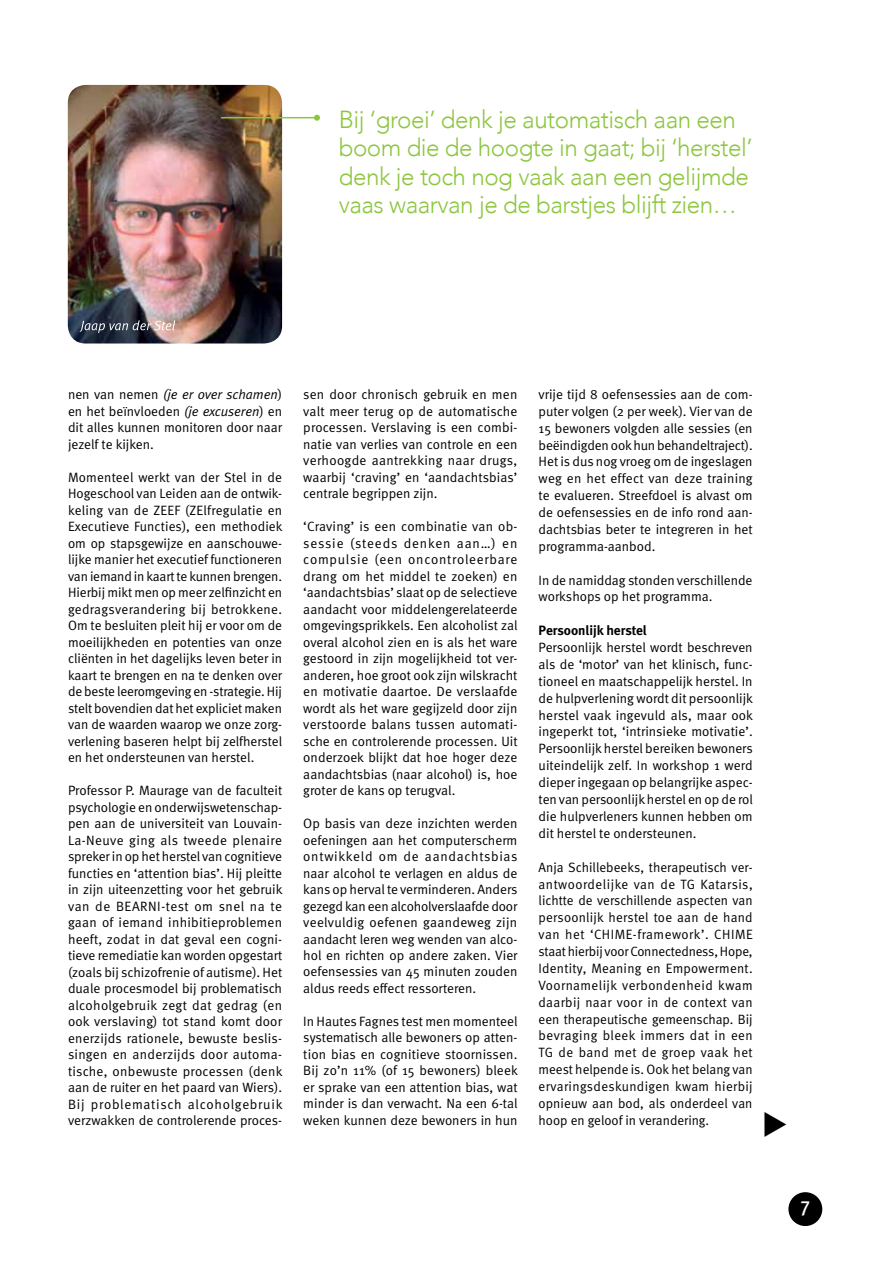
<style>
.page{position:relative;width:893px;height:1263px;background:#fff}
.page>*{position:absolute;margin:0;border:0;box-sizing:border-box;transform-origin:0 0}
.t1{font:300 24.75px/28.3px "Avenir";letter-spacing:-.02em;color:#8dc63f}
.t2{font:500 21px "Meta Cond";color:#fff}
.t3{font:13.5px/16.5px "Meta Normal";color:#000;text-align:justify}
.t4{font:700 13.5px "Meta";color:#000}
.s1{font-style:italic}
</style>
<div class="page">
<img style="left:68px;top:85px;width:214px;height:258px">
<svg style="left:80px;top:320px;width:95px;height:13px"></svg>
<hr style="left:221px;top:117px;width:96px;height:1px;background:#8dc63f">
<svg style="left:314px;top:115px;width:6px;height:6px"></svg>
<div style="left:788px;top:1192px;width:34px;height:34px;background:#000;border-radius:50%"></div>
<h1 class="t1" style="left:339px;top:105px;width:415px">Bij ‘groei’ denk je automatisch aan een boom die de hoogte in gaat; bij ‘herstel’ denk je toch nog vaak aan een gelijmde vaas waarvan je de barstjes blijft zien…</h1>
<p class="t3" style="left:68px;top:386px;width:216px">nen van nemen <span class="s1">(je er over schamen</span>) en het beïnvloeden <span class="s1">(je excuseren</span>) en dit alles kunnen monitoren door naar jezelf te kijken.</p>
<p class="t3" style="left:68px;top:468px;width:216px">Momenteel werkt van der Stel in de Hogeschool van Leiden aan de ontwik&shy;keling van de ZEEF (ZElfregulatie en Executieve Functies), een methodiek om op stapsgewijze en aanschouwe&shy;lijke manier het executief functioneren van iemand in kaart te kunnen brengen.<br>Hierbij mikt men op meer zelfinzicht en gedragsverandering bij betrokkene.<br>Om te besluiten pleit hij er voor om de moeilijkheden en potenties van onze cliënten in het dagelijks leven beter in kaart te brengen en na te denken over de beste leeromgeving en -strategie. Hij stelt bovendien dat het expliciet maken van de waarden waarop we onze zorg&shy;verlening baseren helpt bij zelfherstel en het ondersteunen van herstel.</p>
<p class="t3" style="left:68px;top:782px;width:216px">Professor P. Maurage van de faculteit psychologie en onderwijswetenschap&shy;pen aan de universiteit van Louvain-La-Neuve ging als tweede plenaire spreker in op het herstel van cognitieve functies en ‘attention bias’. Hij pleitte in zijn uiteenzetting voor het gebruik van de BEARNI-test om snel na te gaan of iemand inhibitieproblemen heeft, zodat in dat geval een cogni&shy;tieve remediatie kan worden opgestart (zoals bij schizofrenie of autisme). Het duale procesmodel bij problematisch alcoholgebruik zegt dat gedrag (en ook verslaving) tot stand komt door enerzijds rationele, bewuste beslis&shy;singen en anderzijds door automa&shy;tische, onbewuste processen (denk aan de ruiter en het paard van Wiers).<br>Bij problematisch alcoholgebruik verzwakken de controlerende proces-</p>
<p class="t3" style="left:303px;top:386px;width:216px">sen door chronisch gebruik en men valt meer terug op de automatische processen. Verslaving is een combi&shy;natie van verlies van controle en een verhoogde aantrekking naar drugs, waarbij ‘craving’ en ‘aandachtsbias’ centrale begrippen zijn.</p>
<p class="t3" style="left:303px;top:518px;width:216px">‘Craving’ is een combinatie van ob&shy;sessie (steeds denken aan…) en compulsie (een oncontroleerbare drang om het middel te zoeken) en ‘aandachtsbias’ slaat op de selectieve aandacht voor middelengerelateerde omgevingsprikkels. Een alcoholist zal overal alcohol zien en is als het ware gestoord in zijn mogelijkheid tot ver&shy;anderen, hoe groot ook zijn wilskracht en motivatie daartoe. De verslaafde wordt als het ware gegijzeld door zijn verstoorde balans tussen automati&shy;sche en controlerende processen. Uit onderzoek blijkt dat hoe hoger deze aandachtsbias (naar alcohol) is, hoe groter de kans op terugval.</p>
<p class="t3" style="left:303px;top:815px;width:216px">Op basis van deze inzichten werden oefeningen aan het computerscherm ontwikkeld om de aandachtsbias naar alcohol te verlagen en aldus de kans op herval te verminderen. Anders gezegd kan een alcoholverslaafde door veelvuldig oefenen gaandeweg zijn aandacht leren weg wenden van alco&shy;hol en richten op andere zaken. Vier oefensessies van 45 minuten zouden aldus reeds effect ressorteren.</p>
<p class="t3" style="left:303px;top:1013px;width:216px">In Hautes Fagnes test men momenteel systematisch alle bewoners op atten&shy;tion bias en cognitieve stoornissen.<br>Bij zo’n 11% (of 15 bewoners) bleek er sprake van een attention bias, wat minder is dan verwacht. Na een 6-tal weken kunnen deze bewoners in hun</p>
<p class="t3" style="left:539px;top:386px;width:216px;line-height:17px">vrije tijd 8 oefensessies aan de com&shy;puter volgen (2 per week). Vier van de 15 bewoners volgden alle sessies (en beëindigden ook hun behandeltraject).<br>Het is dus nog vroeg om de ingeslagen weg en het effect van deze training te evalueren. Streefdoel is alvast om de oefensessies en de info rond aan&shy;dachtsbias beter te integreren in het programma-aanbod.</p>
<p class="t3" style="left:539px;top:571px;width:215px">In de namiddag stonden verschillende workshops op het programma.</p>
<p class="t4" style="left:539px;top:622px;width:110px">Persoonlijk herstel</p>
<p class="t3" style="left:539px;top:639px;width:216px">Persoonlijk herstel wordt beschreven als de ‘motor’ van het klinisch, func&shy;tioneel en maatschappelijk herstel. In de hulpverlening wordt dit persoonlijk herstel vaak ingevuld als, maar ook ingeperkt tot, ‘intrinsieke motivatie’.<br>Persoonlijk herstel bereiken bewoners uiteindelijk zelf. In workshop 1 werd dieper ingegaan op belangrijke aspec&shy;ten van persoonlijk herstel en op de rol die hulpverleners kunnen hebben om dit herstel te ondersteunen.</p>
<p class="t3" style="left:539px;top:858px;width:216px">Anja Schillebeeks, therapeutisch ver&shy;antwoordelijke van de TG Katarsis, lichtte de verschillende aspecten van persoonlijk herstel toe aan de hand van het ‘CHIME-framework’. CHIME staat hierbij voor Connectedness, Hope, Identity, Meaning en Empowerment.<br>Voornamelijk verbondenheid kwam daarbij naar voor in de context van een therapeutische gemeenschap. Bij bevraging bleek immers dat in een TG de band met de groep vaak het meest helpende is. Ook het belang van ervaringsdeskundigen kwam hierbij opnieuw aan bod, als onderdeel van hoop en geloof in verandering.</p>
<h2 class="t2" style="left:801px;top:1193px;width:11px">7</h2>
</div>
